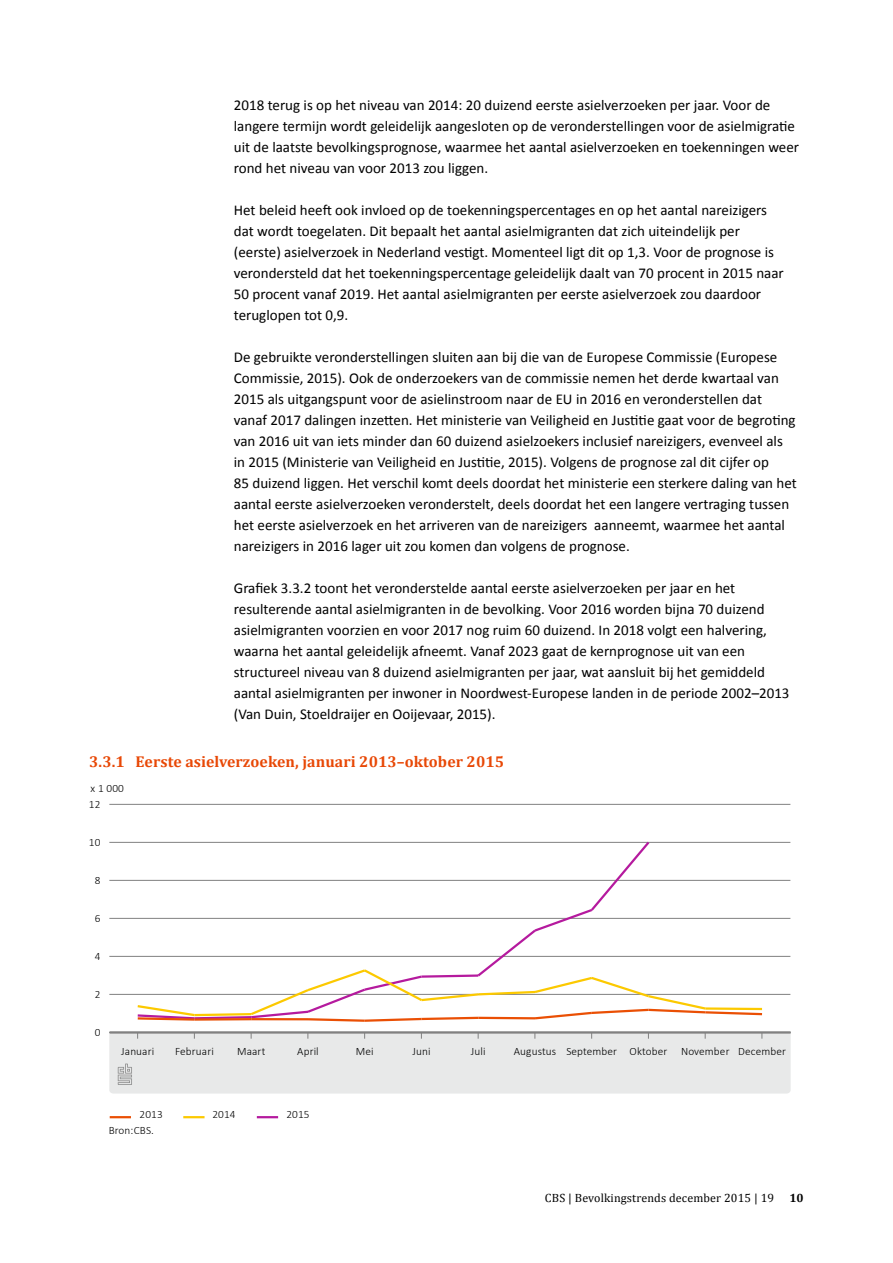
<style>
.page{position:relative;width:893px;height:1263px;background:#fff}
.page>*{position:absolute;margin:0;border:0;box-sizing:border-box;transform-origin:0 0}
.t1{font:700 15.75px "Cambria";letter-spacing:.005em;color:#e84806}
._004_brood{font:15px/21px "Calibri";color:#000}
.t2{font:12px "Cambria";letter-spacing:.01em;color:#000}
.t3{font:700 12px "Cambria";color:#000}
.t4{font:300 11.25px "Calibri";letter-spacing:.01em;color:#000}
</style>
<div class="page">
<hr style="left:109px;top:994px;width:681px;height:1px;background:#818181">
<hr style="left:109px;top:956px;width:681px;height:1px;background:#818181">
<hr style="left:109px;top:918px;width:681px;height:1px;background:#818181">
<hr style="left:109px;top:880px;width:681px;height:1px;background:#818181">
<hr style="left:109px;top:842px;width:681px;height:1px;background:#818181">
<hr style="left:109px;top:804px;width:681px;height:1px;background:#818181">
<svg style="left:135px;top:841px;width:629px;height:181px"></svg>
<hr style="left:110px;top:1116px;width:21px;height:2px;background:#ea4f04">
<hr style="left:183px;top:1116px;width:22px;height:2px;background:#fcc900">
<hr style="left:257px;top:1116px;width:21px;height:2px;background:#b51a9e">
<hr style="left:110px;top:1031px;width:681px;height:2px;background:#818181">
<div style="left:109px;top:1032px;width:682px;height:61px;background:#e8e9e9"></div>
<p class="_004_brood" style="left:234px;top:95px;width:567px">2018 terug is op het niveau van 2014: 20 duizend eerste asielverzoeken per jaar. Voor de langere termijn wordt geleidelijk aangesloten op de veronderstellingen voor de asielmigratie uit de laatste bevolkingsprognose, waarmee het aantal asielverzoeken en toekenningen weer rond het niveau van voor 2013 zou liggen.</p>
<p class="_004_brood" style="left:234px;top:200px;width:551px">Het beleid heeft ook invloed op de toekenningspercentages en op het aantal nareizigers dat wordt toegelaten. Dit bepaalt het aantal asielmigranten dat zich uiteindelijk per (eerste) asielverzoek in Nederland vestigt. Momenteel ligt dit op 1,3. Voor de prognose is verondersteld dat het toekenningspercentage geleidelijk daalt van 70 procent in 2015 naar 50 procent vanaf 2019. Het aantal asielmigranten per eerste asielverzoek zou daardoor teruglopen tot 0,9.</p>
<p class="_004_brood" style="left:234px;top:347px;width:564px">De gebruikte veronderstellingen sluiten aan bij die van de Europese Commissie (Europese Commissie, 2015). Ook de onderzoekers van de commissie nemen het derde kwartaal van 2015 als uitgangspunt voor de asielinstroom naar de EU in 2016 en veronderstellen dat vanaf 2017 dalingen inzetten. Het ministerie van Veiligheid en Justitie gaat voor de begroting van 2016 uit van iets minder dan 60 duizend asielzoekers inclusief nareizigers, evenveel als in 2015 (Ministerie van Veiligheid en Justitie, 2015). Volgens de prognose zal dit cijfer op<br>85 duizend liggen. Het verschil komt deels doordat het ministerie een sterkere daling van het aantal eerste asielverzoeken veronderstelt, deels doordat het een langere vertraging tussen het eerste asielverzoek en het arriveren van de nareizigers aanneemt, waarmee het aantal nareizigers in 2016 lager uit zou komen dan volgens de prognose.</p>
<p class="_004_brood" style="left:234px;top:578px;width:557px">Grafiek 3.3.2 toont het veronderstelde aantal eerste asielverzoeken per jaar en het resulterende aantal asielmigranten in de bevolking. Voor 2016 worden bijna 70 duizend asielmigranten voorzien en voor 2017 nog ruim 60 duizend. In 2018 volgt een halvering, waarna het aantal geleidelijk afneemt. Vanaf 2023 gaat de kernprognose uit van een structureel niveau van 8 duizend asielmigranten per jaar, wat aansluit bij het gemiddeld aantal asielmigranten per inwoner in Noordwest-Europese landen in de periode 2002–2013 (Van Duin, Stoeldraijer en Ooijevaar, 2015).</p>
<p class="t1" style="left:89px;top:751px;width:416px">3.3.1 Eerste asielverzoeken, januari 2013–oktober 2015</p>
<p class="t4" style="left:91px;top:781px;width:35px">x 1 000</p>
<p class="t4" style="left:89px;top:797px;width:13px">12</p>
<p class="t4" style="left:89px;top:835px;width:13px">10</p>
<p class="t4" style="left:95px;top:873px;width:7px">8</p>
<p class="t4" style="left:95px;top:911px;width:7px">6</p>
<p class="t4" style="left:95px;top:949px;width:7px">4</p>
<p class="t4" style="left:95px;top:987px;width:7px">2</p>
<p class="t4" style="left:95px;top:1025px;width:7px">0</p>
<p class="t4" style="left:121px;top:1044px;width:34px">Januari</p>
<p class="t4" style="left:175px;top:1044px;width:40px">Februari</p>
<p class="t4" style="left:237px;top:1044px;width:30px">Maart</p>
<p class="t4" style="left:297px;top:1044px;width:23px">April</p>
<p class="t4" style="left:356px;top:1044px;width:19px">Mei</p>
<p class="t4" style="left:412px;top:1044px;width:20px">Juni</p>
<p class="t4" style="left:471px;top:1044px;width:16px">Juli</p>
<p class="t4" style="left:514px;top:1044px;width:274px">Augustus September Oktober November December</p>
<p class="t4" style="left:140px;top:1107px;width:25px">2013</p>
<p class="t4" style="left:212px;top:1107px;width:25px">2014</p>
<p class="t4" style="left:286px;top:1107px;width:25px">2015</p>
<p class="t4" style="left:109px;top:1123px;width:47px">Bron:CBS.</p>
<p class="t2" style="left:545px;top:1191px;width:231px">CBS | Bevolkingstrends december 2015 | 19</p>
<p class="t3" style="left:789px;top:1190px;width:16px">10</p>
</div>
